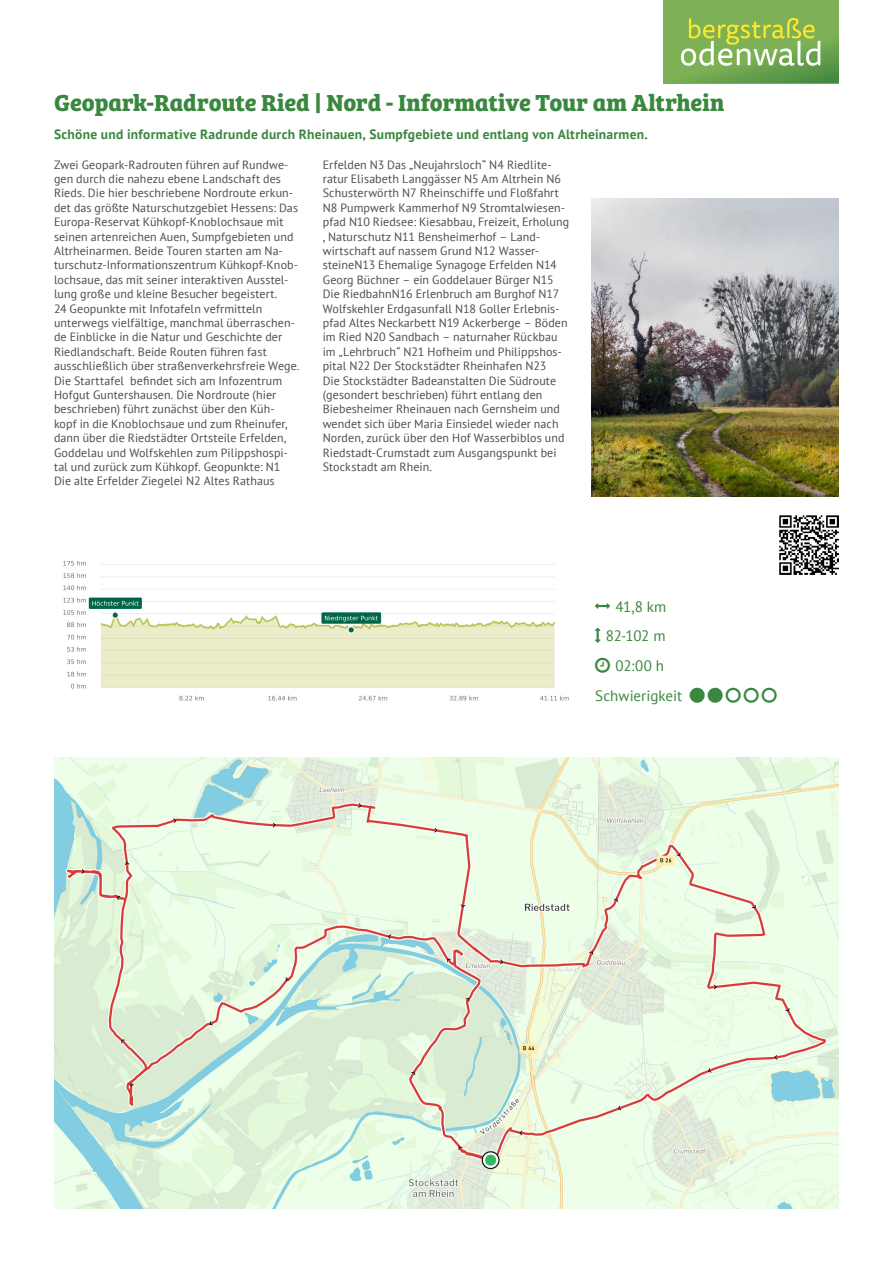
<style>
.page{position:relative;width:893px;height:1263px;background:#fff}
.page>*{position:absolute;margin:0;border:0;box-sizing:border-box;transform-origin:0 0}
.t1{font:700 24px "Bree Serif";letter-spacing:-.005em;color:#3a8740}
.t2{font:15px/30px "PT Sans";color:#3a8740}
.t3{font:700 13.5px "PT Sans";letter-spacing:.02em;color:#3a8740}
.t4{font:12px/14.4px "PT Sans";letter-spacing:.005em;color:#4b4c4d}
.s1{font-family:"Tourpiktogramme Voll"}
</style>
<div class="page">
<img style="left:54px;top:758px;width:785px;height:451px">
<img style="left:63px;top:560px;width:506px;height:141px">
<img style="left:779px;top:515px;width:60px;height:60px">
<img style="left:591px;top:198px;width:248px;height:298px">
<svg style="left:663px;top:1px;width:176px;height:83px;background:#87b45c"></svg>
<h1 class="t1" style="left:54px;top:84px;width:672px">Geopark-Radroute Ried | Nord - Informative Tour am Altrhein</h1>
<p class="t3" style="left:54px;top:125px;width:595px">Schöne und informative Radrunde durch Rheinauen, Sumpfgebiete und entlang von Altrheinarmen.</p>
<p class="t4" style="left:54px;top:157px;width:247px">Zwei Geopark-Radrouten führen auf Rundwe&shy;gen durch die nahezu ebene Landschaft des Rieds. Die hier beschriebene Nordroute erkun&shy;det das größte Naturschutzgebiet Hessens: Das Europa-Reservat Kühkopf-Knoblochsaue mit seinen artenreichen Auen, Sumpfgebieten und Altrheinarmen. Beide Touren starten am Na&shy;turschutz-Informationszentrum Kühkopf-Knob&shy;lochsaue, das mit seiner interaktiven Ausstel&shy;lung große und kleine Besucher begeistert.<br>24 Geopunkte mit Infotafeln vefrmitteln unterwegs vielfältige, manchmal überraschen&shy;de Einblicke in die Natur und Geschichte der Riedlandschaft. Beide Routen führen fast ausschließlich über straßenverkehrsfreie Wege.<br>Die Starttafel befindet sich am Infozentrum Hofgut Guntershausen. Die Nordroute (hier beschrieben) führt zunächst über den Küh&shy;kopf in die Knoblochsaue und zum Rheinufer, dann über die Riedstädter Ortsteile Erfelden, Goddelau und Wolfskehlen zum Pilippshospi&shy;tal und zurück zum Kühkopf. Geopunkte: N1<br>Die alte Erfelder Ziegelei N2 Altes Rathaus</p>
<p class="t4" style="left:323px;top:157px;width:248px">Erfelden N3 Das „Neujahrsloch“ N4 Riedlite&shy;ratur Elisabeth Langgässer N5 Am Altrhein N6<br>Schusterwörth N7 Rheinschiffe und Floßfahrt N8 Pumpwerk Kammerhof N9 Stromtalwiesen&shy;pfad N10 Riedsee: Kiesabbau, Freizeit, Erholung , Naturschutz N11 Bensheimerhof – Land&shy;wirtschaft auf nassem Grund N12 Wasser&shy;steineN13 Ehemalige Synagoge Erfelden N14<br>Georg Büchner – ein Goddelauer Bürger N15<br>Die RiedbahnN16 Erlenbruch am Burghof N17<br>Wolfskehler Erdgasunfall N18 Goller Erlebnis&shy;pfad Altes Neckarbett N19 Ackerberge – Böden im Ried N20 Sandbach – naturnaher Rückbau im „Lehrbruch“ N21 Hofheim und Philippshos&shy;pital N22 Der Stockstädter Rheinhafen N23<br>Die Stockstädter Badeanstalten Die Südroute (gesondert beschrieben) führt entlang den Biebesheimer Rheinauen nach Gernsheim und wendet sich über Maria Einsiedel wieder nach Norden, zurück über den Hof Wasserbiblos und Riedstadt-Crumstadt zum Ausgangspunkt bei Stockstadt am Rhein.</p>
<p class="t2" style="left:595px;top:591px;width:183px"><span class="s1">k</span> 41,8 km<br><span class="s1">l</span> 82-102 m<br><span class="s1">j</span> 02:00 h<br>Schwierigkeit <span class="s1">e e d d d</span></p>
</div>
